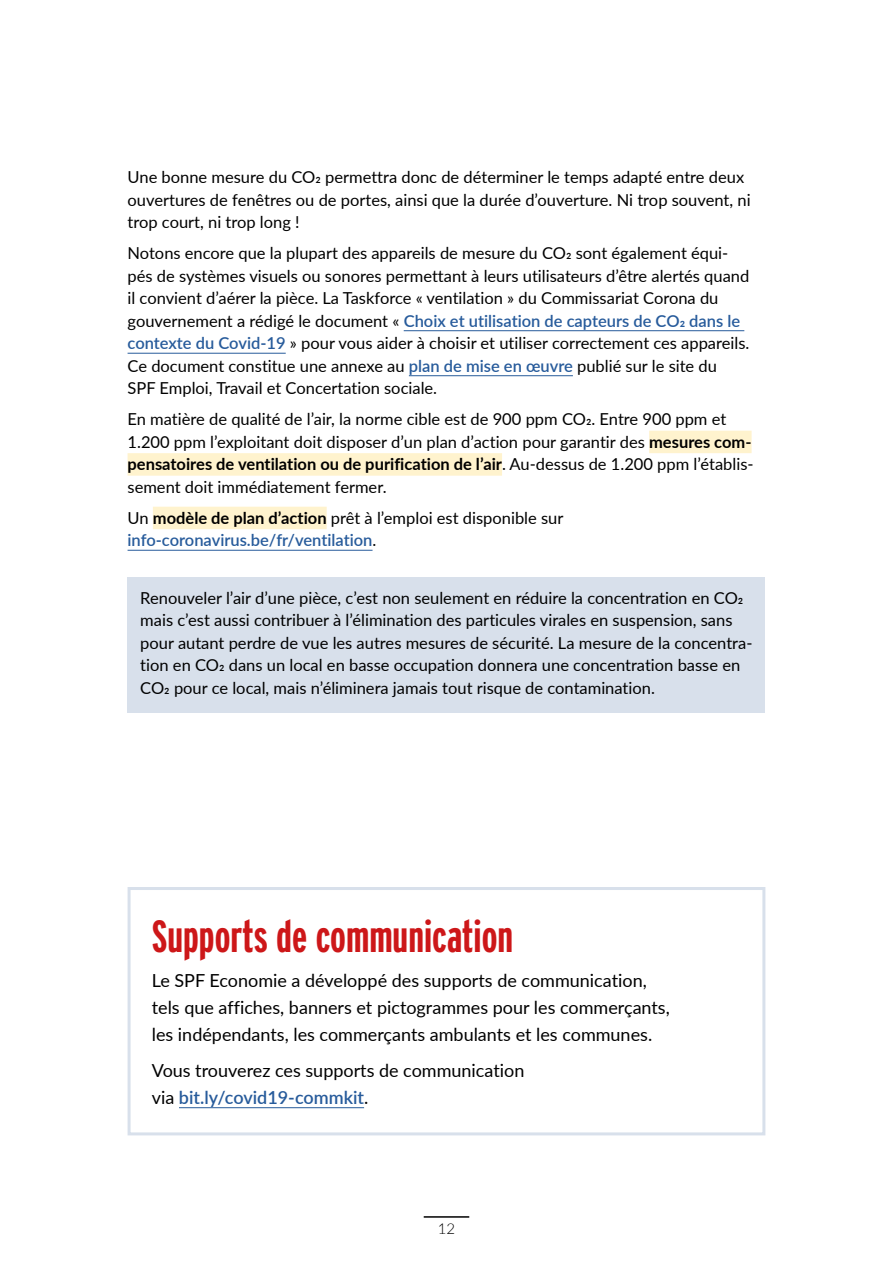
<style>
.page{position:relative;width:893px;height:1263px;background:#fff}
.page>*{position:absolute;margin:0;border:0;box-sizing:border-box;transform-origin:0 0}
.Title{font:700 45px "Interstate Compressed";color:#cd1719}
.t1{font:18px/27px "Lato";color:#000}
.Body_text_Normal{font:16.5px/22.5px "Lato";color:#000}
.Body_text_Normal-2{font:600 16.5px/22.5px "Lato";color:#275b9b}
.t2{font:300 15px "Lato";color:#000}
.s1{font-weight:600;color:#275b9b}
.s2{font-weight:700}
.s3{font-weight:400;color:#000}
.s4{font-weight:700;color:#000}
</style>
<div class="page">
<hr style="left:424px;top:1216px;width:45px;height:2px;background:#000">
<hr style="left:404px;top:330px;width:340px;height:1px;background:#275b9b">
<hr style="left:128px;top:353px;width:158px;height:1px;background:#275b9b">
<hr style="left:409px;top:375px;width:164px;height:1px;background:#275b9b">
<div style="left:649px;top:431px;width:103px;height:22px;background:#fff3ce"></div>
<div style="left:128px;top:453px;width:374px;height:23px;background:#fff3ce"></div>
<div style="left:153px;top:507px;width:174px;height:22px;background:#fff3ce"></div>
<hr style="left:128px;top:550px;width:245px;height:1px;background:#275b9b">
<div style="left:128px;top:578px;width:637px;height:135px;background:#d8e0eb"></div>
<hr style="left:179px;top:1107px;width:185px;height:1px;background:#275b9b">
<div style="left:128px;top:887px;width:637px;height:248px;border:3px solid #d8e0eb"></div>
<p class="Body_text_Normal" style="left:128px;top:165px;width:625px">Une bonne mesure du CO2 permettra donc de déterminer le temps adapté entre deux ouvertures de fenêtres ou de portes, ainsi que la durée d’ouverture. Ni trop souvent, ni trop court, ni trop long !</p>
<p class="Body_text_Normal" style="left:128px;top:241px;width:623px">Notons encore que la plupart des appareils de mesure du CO2 sont également équi&shy;pés de systèmes visuels ou sonores permettant à leurs utilisateurs d’être alertés quand il convient d’aérer la pièce. La Taskforce « ventilation » du Commissariat Corona du gouvernement a rédigé le document « <span class="s1">Choix et utilisation de capteurs de CO2 dans le contexte du Covid-19</span> » pour vous aider à choisir et utiliser correctement ces appareils.<br>Ce document constitue une annexe au <span class="s1">plan de mise en œuvre</span> publié sur le site du<br>SPF Emploi, Travail et Concertation sociale.</p>
<p class="Body_text_Normal" style="left:128px;top:407px;width:628px">En matière de qualité de l’air, la norme cible est de 900 ppm CO2. Entre 900 ppm et 1.200 ppm l’exploitant doit disposer d’un plan d’action pour garantir des <span class="s2">mesures com&shy;pensatoires de ventilation ou de purification de l’air</span>. Au-dessus de 1.200 ppm l’établis&shy;sement doit immédiatement fermer.</p>
<p class="Body_text_Normal-2" style="left:128px;top:506px;width:437px"><span class="s3">Un</span> <span class="s4">modèle de plan d’action</span> <span class="s3">prêt à l’emploi est disponible sur </span>info-coronavirus.be/fr/ventilation<span class="s3">.</span></p>
<p class="Body_text_Normal" style="left:140px;top:586px;width:614px">Renouveler l’air d’une pièce, c’est non seulement en réduire la concentration en CO2 mais c’est aussi contribuer à l’élimination des particules virales en suspension, sans pour autant perdre de vue les autres mesures de sécurité. La mesure de la concentra&shy;tion en CO2 dans un local en basse occupation donnera une concentration basse en CO2 pour ce local, mais n’éliminera jamais tout risque de contamination.</p>
<p class="Title" style="left:152px;top:911px;width:363px">Supports de communication</p>
<p class="t1" style="left:152px;top:966px;width:519px">Le SPF Economie a développé des supports de communication, tels que affiches, banners et pictogrammes pour les commerçants, les indépendants, les commerçants ambulants et les communes.</p>
<p class="t1" style="left:152px;top:1056px;width:374px">Vous trouverez ces supports de communication via <span class="s1">bit.ly/covid19-commkit</span>.</p>
<p class="t2" style="left:438px;top:1218px;width:19px">12</p>
</div>
